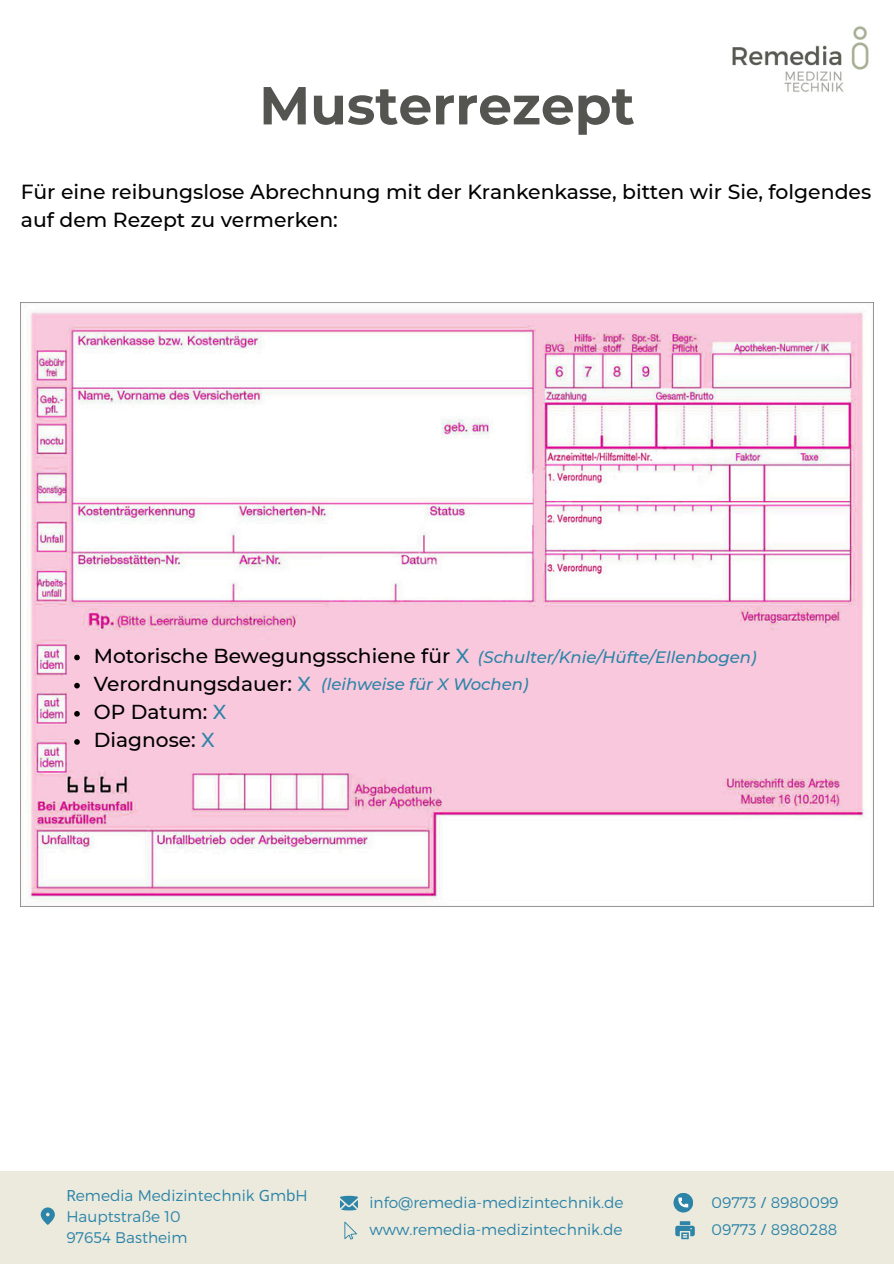
<style>
.page{position:relative;width:894px;height:1264px;background:#fff}
.page>*{position:absolute;margin:0;border:0;box-sizing:border-box;transform-origin:0 0}
.t1{font:700 53.4px "Montserrat";color:#545550}
.t2{font:500 20.4px/28.2px "Montserrat";color:#000}
.t3{font:500 20.1px "Montserrat";color:#000}
.t4{font:italic 500 16.5px "Montserrat";color:#2c84a8}
.t5{font:300 15.3px "PMQCEY Montserrat";color:#2c84a8}
.s1{color:#2c84a8}
.s2{font-family:"Noto Sans";font-weight:400}
</style>
<div class="page">
<img style="left:21px;top:302px;width:852px;height:599px">
<svg style="left:74px;top:654px;width:6px;height:6px"></svg>
<svg style="left:74px;top:683px;width:6px;height:5px"></svg>
<svg style="left:74px;top:711px;width:6px;height:5px"></svg>
<svg style="left:74px;top:739px;width:6px;height:5px"></svg>
<img style="left:732px;top:26px;width:137px;height:66px">
<div style="left:0;top:1171px;width:893px;height:92px;background:#eceadd"></div>
<svg style="left:673px;top:1192px;width:20px;height:20px"></svg>
<svg style="left:678px;top:1197px;width:10px;height:10px"></svg>
<svg style="left:675px;top:1221px;width:19px;height:18px"></svg>
<svg style="left:340px;top:1195px;width:18px;height:15px"></svg>
<svg style="left:41px;top:1207px;width:14px;height:17px"></svg>
<svg style="left:344px;top:1221px;width:13px;height:18px"></svg>
<p class="t1" style="left:259px;top:73px;width:377px">Musterrezept</p>
<p class="t2" style="left:21px;top:177px;width:851px">Für eine reibungslose Abrechnung mit der Krankenkasse, bitten wir Sie, folgendes auf dem Rezept zu vermerken:</p>
<p class="t3" style="left:94px;top:643px;width:377px">Motorische Bewegungsschiene für <span class="s1">X</span></p>
<p class="t3" style="left:94px;top:671px;width:218px">Verordnungsdauer: <span class="s1">X</span></p>
<p class="t3" style="left:94px;top:699px;width:134px">OP Datum: <span class="s1">X</span></p>
<p class="t3" style="left:94px;top:727px;width:122px">Diagnose: <span class="s1">X</span></p>
<p class="t4" style="left:477px;top:647px;width:280px">(Schulter/Knie/Hüfte/Ellenbogen)</p>
<p class="t4" style="left:321px;top:674px;width:209px">(leihweise für X Wochen)</p>
<p class="t5" style="left:66px;top:1188px;width:243px"><span class="s2">R</span>emedia Medizintechnik <span class="s2">G</span>m<span class="s2">b</span>H</p>
<p class="t5" style="left:66px;top:1209px;width:116px">Hauptstraße 10</p>
<p class="t5" style="left:66px;top:1230px;width:123px">97654 Bastheim</p>
<p class="t5" style="left:369px;top:1195px;width:255px">info@remedia-medizintechnik.de</p>
<p class="t5" style="left:711px;top:1195px;width:128px">09773 <span class="s2">/</span> 8980099</p>
<p class="t5" style="left:711px;top:1222px;width:127px">09773 <span class="s2">/</span> 8980288</p>
<p class="t5" style="left:369px;top:1222px;width:254px">www.remedia-medizintechnik.de</p>
</div>
